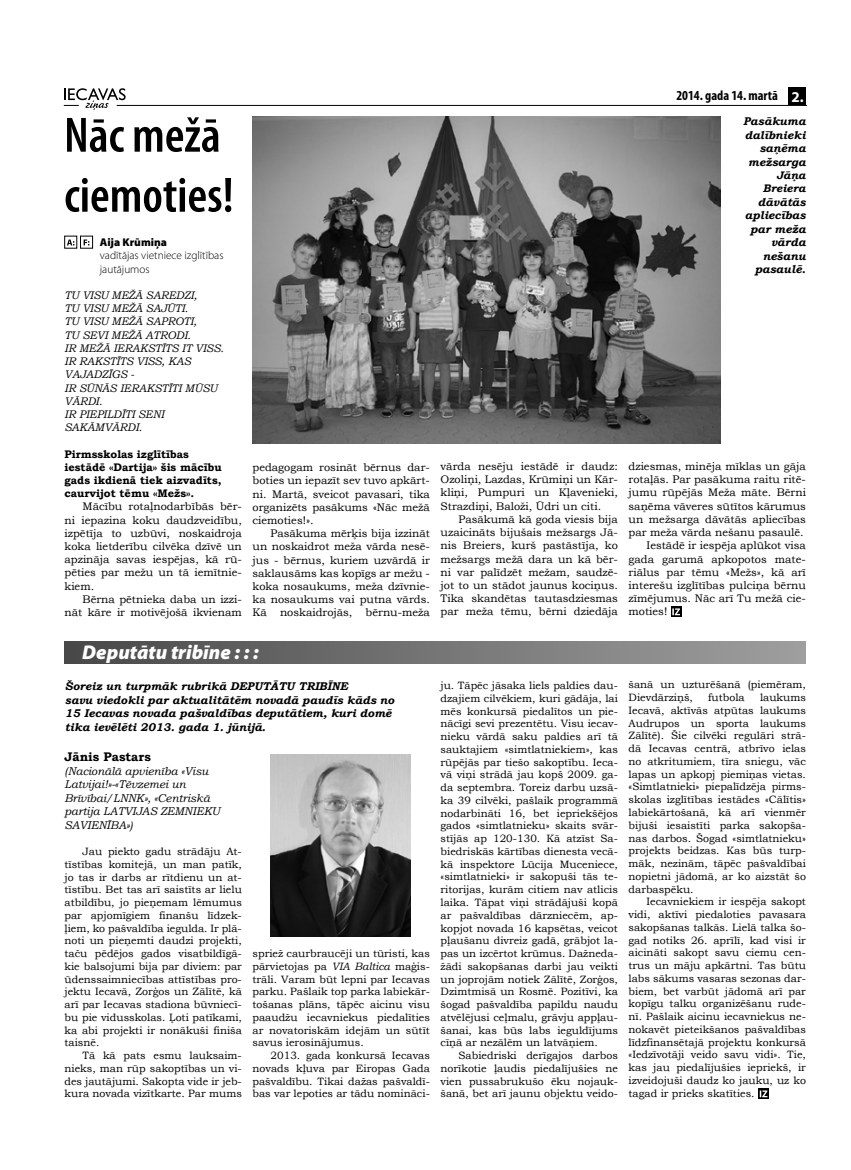
<style>
.page{position:relative;width:851px;height:1170px;background:#fff}
.page>*{position:absolute;margin:0;border:0;box-sizing:border-box;transform-origin:0 0}
.t1{font:600 condensed 50px/60px "Myriad Pro";color:#000}
.t2{font:italic 900 20px "Myriad Pro";color:#fff}
.t3{font:700 15px "Myriad Pro";color:#fff}
.t4{font:700 condensed 13.75px "Myriad Pro";color:#000}
.t5{font:700 12.5px "Bookman Old Style";color:#000}
.t6{font:italic 700 11.25px/13.5px "Bookman Old Style";color:#000;text-align:right}
.t7{font:italic 11.25px/13.5px "Bookman Old Style";color:#000}
.t8{font:300 11.25px/13.5px "Myriad Pro";color:#000}
.t9{font:900 11.25px "Myriad Pro";color:#000}
.t10{font:11px/13.2px "Bookman Old Style";color:#000;text-align:justify}
.t11{font:italic 11px/13.2px "Bookman Old Style";color:#000}
.t12{font:700 11px/13.2px "Bookman Old Style";color:#000}
.t13{font:italic 700 11px/13.2px "Bookman Old Style";color:#000;text-align:right}
.t14{font:10.62px/12.8px "Bookman Old Style";color:#000;text-align:justify}
.s1{font-style:italic}
</style>
<div class="page">
<hr style="left:117px;top:105px;width:689px;height:1px;background:#000">
<svg style="left:64px;top:88px;width:62px;height:22px"></svg>
<div style="left:788px;top:87px;width:18px;height:18px;background:#000"></div>
<div style="left:64px;top:641px;width:741px;height:22px;background:linear-gradient(to right,#494949,#a0a0a0)"></div>
<div style="left:758px;top:1088px;width:10px;height:10px;background:#000"></div>
<svg style="left:759px;top:1090px;width:8px;height:7px"></svg>
<img style="left:270px;top:754px;width:141px;height:182px">
<img style="left:253px;top:117px;width:467px;height:327px">
<div style="left:670px;top:606px;width:11px;height:10px;background:#000"></div>
<svg style="left:672px;top:608px;width:8px;height:7px"></svg>
<svg style="left:67px;top:239px;width:7px;height:6px"></svg>
<div style="left:64px;top:236px;width:13px;height:12px;border:1px solid #000"></div>
<svg style="left:84px;top:239px;width:5px;height:6px"></svg>
<div style="left:80px;top:236px;width:13px;height:12px;border:1px solid #000"></div>
<h1 class="t1" style="left:64px;top:104px;width:171px">Nāc mežā ciemoties!</h1>
<p class="t9" style="left:100px;top:234px;width:69px">Aija Krūmiņa</p>
<p class="t8" style="left:100px;top:248px;width:125px">vadītājas vietniece izglītības jautājumos</p>
<p class="t11" style="left:64px;top:288px;width:161px">TU VISU MEŽĀ SAREDZI,<br>TU VISU MEŽĀ SAJŪTI.<br>TU VISU MEŽĀ SAPROTI,<br>TU SEVI MEŽĀ ATRODI.<br>IR MEŽĀ IERAKSTĪTS IT VISS.<br>IR RAKSTĪTS VISS, KAS<br>VAJADZĪGS -<br>IR SŪNĀS IERAKSTĪTI MŪSU<br>VĀRDI.<br>IR PIEPILDĪTI SENI<br>SAKĀMVĀRDI.</p>
<p class="t12" style="left:64px;top:447px;width:159px">Pirmsskolas izglītības iestādē «Dartija» šis mācību gads ikdienā tiek aizvadīts, caurvijot tēmu «Mežs».</p>
<p class="t10" style="left:64px;top:500px;width:179px;text-indent:18px">Mācību rotaļnodarbībās bēr&shy;ni iepazina koku daudzveidību, izpētīja to uzbūvi, noskaidroja koka lietderību cilvēka dzīvē un apzināja savas iespējas, kā rū&shy;pēties par mežu un tā iemītnie&shy;kiem.</p>
<p class="t10" style="left:64px;top:592px;width:179px;text-align:right">Bērna pētnieka daba un izzi&shy;nāt kāre ir motivējošā ikvienam</p>
<p class="t10" style="left:252px;top:461px;width:179px">pedagogam rosināt bērnus dar&shy;boties un iepazīt sev tuvo apkārt&shy;ni. Martā, sveicot pavasari, tika organizēts pasākums «Nāc mežā ciemoties!».</p>
<p class="t10" style="left:252px;top:527px;width:179px;text-indent:18px">Pasākuma mērķis bija izzināt un noskaidrot meža vārda nesē&shy;jus - bērnus, kuriem uzvārdā ir saklausāms kas kopīgs ar mežu - koka nosaukums, meža dzīvnie&shy;ka nosaukums vai putna vārds.<br>Kā noskaidrojās, bērnu-meža</p>
<p class="t4" style="left:676px;top:87px;width:103px">2014. gada 14. martā</p>
<h3 class="t3" style="left:799px;top:87px;width:5px">.</h3>
<p class="t6" style="left:743px;top:114px;width:64px">Pasākuma dalībnieki saņēma mežsarga</p>
<p class="t13" style="left:762px;top:168px;width:44px">Jāņa<br>Breiera</p>
<p class="t6" style="left:744px;top:195px;width:62px">dāvātās apliecības par meža vārda nešanu pasaulē.</p>
<p class="t10" style="left:440px;top:459px;width:179px">vārda nesēju iestādē ir daudz:<br>Ozoliņi, Lazdas, Krūmiņi un Kār&shy;kliņi, Pumpuri un Kļavenieki, Strazdiņi, Baloži, Ūdri un citi.</p>
<p class="t10" style="left:440px;top:512px;width:179px;text-indent:18px">Pasākumā kā goda viesis bija uzaicināts bijušais mežsargs Jā&shy;nis Breiers, kurš pastāstīja, ko mežsargs mežā dara un kā bēr&shy;ni var palīdzēt mežam, saudzē&shy;jot to un stādot jaunus kociņus.<br>Tika skandētas tautasdziesmas par meža tēmu, bērni dziedāja</p>
<p class="t10" style="left:628px;top:459px;width:179px">dziesmas, minēja mīklas un gāja</p>
<p class="t10" style="left:628px;top:473px;width:179px">rotaļās. Par pasākuma raitu ritē-</p>
<p class="t10" style="left:628px;top:486px;width:179px">jumu rūpējās Meža māte. Bērni</p>
<p class="t10" style="left:628px;top:499px;width:179px">saņēma vāveres sūtītos kārumus</p>
<p class="t10" style="left:628px;top:512px;width:179px">un mežsarga dāvātās apliecības</p>
<p class="t10" style="left:628px;top:525px;width:177px">par meža vārda nešanu pasaulē.</p>
<p class="t10" style="left:646px;top:539px;width:161px">Iestādē ir iespēja aplūkot visa</p>
<p class="t10" style="left:628px;top:552px;width:179px">gada garumā apkopotos mate-</p>
<p class="t10" style="left:628px;top:565px;width:179px">riālus par tēmu «Mežs», kā arī</p>
<p class="t10" style="left:628px;top:578px;width:179px">interešu izglītības pulciņa bērnu</p>
<p class="t10" style="left:628px;top:591px;width:179px">zīmējumus. Nāc arī Tu mežā cie-</p>
<p class="t10" style="left:628px;top:605px;width:40px">moties!</p>
<h2 class="t2" style="left:82px;top:638px;width:178px">Deputātu tribīne : : :</h2>
<p class="t6" style="left:65px;top:679px;width:331px;text-align:left">Šoreiz un turpmāk rubrikā DEPUTĀTU TRIBĪNE<br>savu viedokli par aktualitātēm novadā paudīs kāds no 15 Iecavas novada pašvaldības deputātiem, kuri domē tika ievēlēti 2013. gada 1. jūnijā.</p>
<p class="t14" style="left:440px;top:679px;width:179px">ju. Tāpēc jāsaka liels paldies dau&shy;dzajiem cilvēkiem, kuri gādāja, lai mēs konkursā piedalītos un pie&shy;nācīgi sevi prezentētu. Visu iecav&shy;nieku vārdā saku paldies arī tā sauktajiem «simtlatniekiem», kas rūpējās par tiešo sakoptību. Ieca&shy;vā viņi strādā jau kopš 2009. ga&shy;da septembra. Toreiz darbu uzsā&shy;ka 39 cilvēki, pašlaik programmā nodarbināti 16, bet iepriekšējos gados «simtlatnieku» skaits svār&shy;stījās ap 120-130. Kā atzīst Sa&shy;biedriskās kārtības dienesta vecā&shy;kā inspektore Lūcija Muceniece, «simtlatnieki» ir sakopuši tās te&shy;ritorijas, kurām citiem nav atlicis laika. Tāpat viņi strādājuši kopā ar pašvaldības dārzniecēm, ap&shy;kopjot novada 16 kapsētas, veicot pļaušanu divreiz gadā, grābjot la&shy;pas un izcērtot krūmus. Dažneda&shy;žādi sakopšanas darbi jau veikti un joprojām notiek Zālītē, Zorģos, Dzimtmisā un Rosmē. Pozitīvi, ka šogad pašvaldība papildu naudu atvēlējusi ceļmalu, grāvju appļau&shy;šanai, kas būs labs ieguldījums cīņā ar nezālēm un latvāņiem.</p>
<p class="t14" style="left:440px;top:1048px;width:179px;text-indent:18px">Sabiedriski derīgajos darbos norīkotie ļaudis piedalījušies ne vien pussabrukušo ēku nojauk&shy;šanā, bet arī jaunu objektu veido-</p>
<p class="t5" style="left:64px;top:747px;width:88px">Jānis Pastars</p>
<p class="t7" style="left:64px;top:764px;width:157px">(Nacionālā apvienība «Visu<br>Latvijai!»-«Tēvzemei un<br>Brīvībai/LNNK», «Centriskā partija LATVIJAS ZEMNIEKU<br>SAVIENĪBA»)</p>
<p class="t14" style="left:64px;top:845px;width:179px;text-indent:18px">Jau piekto gadu strādāju At&shy;tīstības komitejā, un man patīk, jo tas ir darbs ar rītdienu un at&shy;tīstību. Bet tas arī saistīts ar lielu atbildību, jo pieņemam lēmumus par apjomīgiem finanšu līdzek&shy;ļiem, ko pašvaldība iegulda. Ir plā&shy;noti un pieņemti daudzi projekti, taču pēdējos gados visatbildīgā&shy;kie balsojumi bija par diviem: par ūdenssaimniecības attīstības pro&shy;jektu Iecavā, Zorģos un Zālītē, kā arī par Iecavas stadiona būvniecī&shy;bu pie vidusskolas. Ļoti patīkami, ka abi projekti ir nonākuši finiša taisnē.</p>
<p class="t14" style="left:64px;top:1049px;width:179px;text-indent:18px">Tā kā pats esmu lauksaim&shy;nieks, man rūp sakoptības un vi&shy;des jautājumi. Sakopta vide ir jeb&shy;kura novada vizītkarte. Par mums</p>
<p class="t14" style="left:252px;top:947px;width:179px">spriež caurbraucēji un tūristi, kas pārvietojas pa <span class="s1">VIA Baltica</span> maģis&shy;trāli. Varam būt lepni par Iecavas parku. Pašlaik top parka labiekār&shy;tošanas plāns, tāpēc aicinu visu paaudžu iecavniekus piedalīties ar novatoriskām idejām un sūtīt savus ierosinājumus.</p>
<p class="t14" style="left:252px;top:1049px;width:179px;text-indent:18px">2013. gada konkursā Iecavas novads kļuva par Eiropas Gada pašvaldību. Tikai dažas pašvaldī&shy;bas var lepoties ar tādu nomināci-</p>
<p class="t14" style="left:628px;top:678px;width:179px">šanā un uzturēšanā (piemēram,<br>Dievdārziņš,</p>
<p class="t14" style="left:628px;top:691px;width:179px;text-indent:131px">laukums Iecavā, aktīvās atpūtas laukums Audrupos un sporta laukums Zālītē). Šie cilvēki regulāri strā&shy;dā Iecavas centrā, atbrīvo ielas no atkritumiem, tīra sniegu, vāc lapas un apkopj piemiņas vietas. «Simtlatnieki» piepalīdzēja pirms&shy;skolas izglītības iestādes «Cālītis» labiekārtošanā, kā arī vienmēr bijuši iesaistīti parka sakopša&shy;nas darbos. Šogad «simtlatnieku» projekts beidzas. Kas būs turp&shy;māk, nezinām, tāpēc pašvaldībai nopietni jādomā, ar ko aizstāt šo darbaspēku.</p>
<p class="t14" style="left:628px;top:895px;width:179px;text-indent:18px">Iecavniekiem ir iespēja sakopt vidi, aktīvi piedaloties pavasara sakopšanas talkās. Lielā talka šo&shy;gad notiks 26. aprīlī, kad visi ir aicināti sakopt savu ciemu cen&shy;trus un māju apkārtni. Tas būtu labs sākums vasaras sezonas dar&shy;biem, bet varbūt jādomā arī par kopīgu talku organizēšanu rude&shy;nī. Pašlaik aicinu iecavniekus ne&shy;nokavēt pieteikšanos pašvaldības līdzfinansētajā projektu konkursā «Iedzīvotāji veido savu vidi». Tie, kas jau piedalījušies iepriekš, ir izveidojuši daudz ko jauku, uz ko tagad ir prieks skatīties.</p>
<p class="t14" style="left:708px;top:691px;width:38px">futbola</p>
</div>
